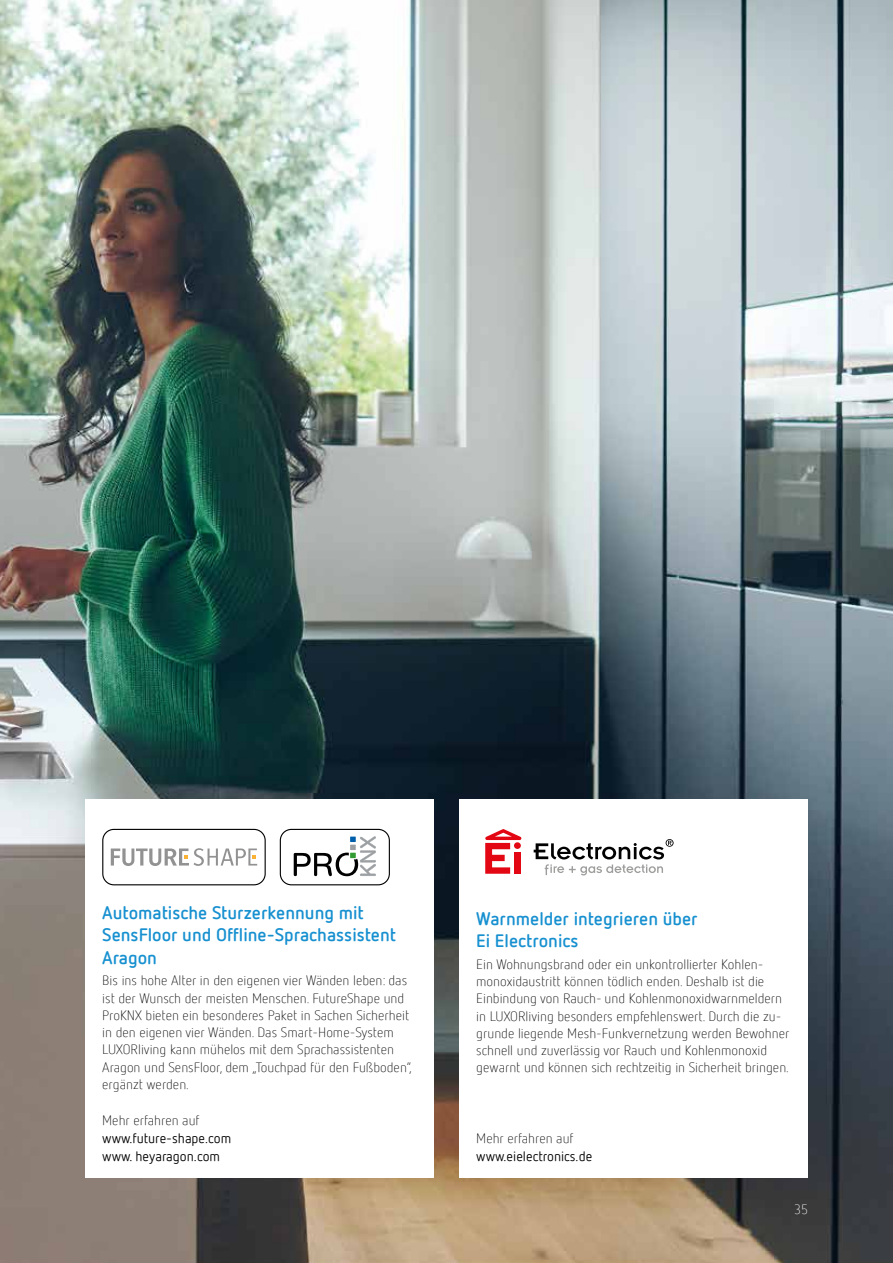
<style>
.page{position:relative;width:893px;height:1263px;background:#fff}
.page>*{position:absolute;margin:0;border:0;box-sizing:border-box;transform-origin:0 0}
.t1{font:700 18px/22.5px "Netto Offc Pro";color:#1790d0}
.t2{font:300 13.5px/17.2px "Netto Offc Pro";color:#000}
.t3{font:13.5px/18px "Netto Offc Pro";color:#000}
.t4{font:300 13.5px "Netto Offc Pro";color:#fff}
</style>
<div class="page">
<img style="left:0;top:0;width:893px;height:1263px">
<div style="left:459px;top:799px;width:349px;height:379px;background:#fff"></div>
<svg style="left:485px;top:829px;width:36px;height:45px"></svg>
<svg style="left:534px;top:839px;width:140px;height:36px"></svg>
<div style="left:85px;top:799px;width:349px;height:379px;background:#fff"></div>
<svg style="left:111px;top:848px;width:146px;height:18px"></svg>
<div style="left:102px;top:829px;width:164px;height:56px;border:1px solid #000;border-radius:11px"></div>
<svg style="left:294px;top:836px;width:82px;height:40px"></svg>
<div style="left:280px;top:829px;width:110px;height:56px;border:1px solid #000;border-radius:11px"></div>
<h1 class="t1" style="left:102px;top:900px;width:295px">Automatische Sturzerkennung mit<br>SensFloor und Offline-Sprachassistent<br>Aragon</h1>
<p class="t2" style="left:102px;top:972px;width:311px">Bis ins hohe Alter in den eigenen vier Wänden leben: das ist der Wunsch der meisten Menschen. FutureShape und ProKNX bieten ein besonderes Paket in Sachen Sicherheit in den eigenen vier Wänden. Das Smart-Home-System LUXORliving kann mühelos mit dem Sprachassistenten Aragon und SensFloor, dem „Touchpad für den Fußboden“, ergänzt werden.</p>
<p class="t2" style="left:102px;top:1111px;width:99px">Mehr erfahren auf</p>
<p class="t3" style="left:102px;top:1129px;width:131px">www.future-shape.com www. heyaragon.com</p>
<h1 class="t1" style="left:476px;top:906px;width:223px">Warnmelder integrieren über<br>Ei Electronics</h1>
<p class="t2" style="left:476px;top:955px;width:315px">Ein Wohnungsbrand oder ein unkontrollierter Kohlen&shy;monoxidaustritt können tödlich enden. Deshalb ist die Einbindung von Rauch- und Kohlenmonoxidwarnmeldern in LUXORliving besonders empfehlenswert. Durch die zu&shy;grunde liegende Mesh-Funkvernetzung werden Bewohner schnell und zuverlässig vor Rauch und Kohlenmonoxid gewarnt und können sich rechtzeitig in Sicherheit bringen.</p>
<p class="t2" style="left:476px;top:1129px;width:99px">Mehr erfahren auf</p>
<p class="t3" style="left:476px;top:1147px;width:118px">www.eielectronics.de</p>
<p class="t4" style="left:794px;top:1201px;width:15px">35</p>
</div>
